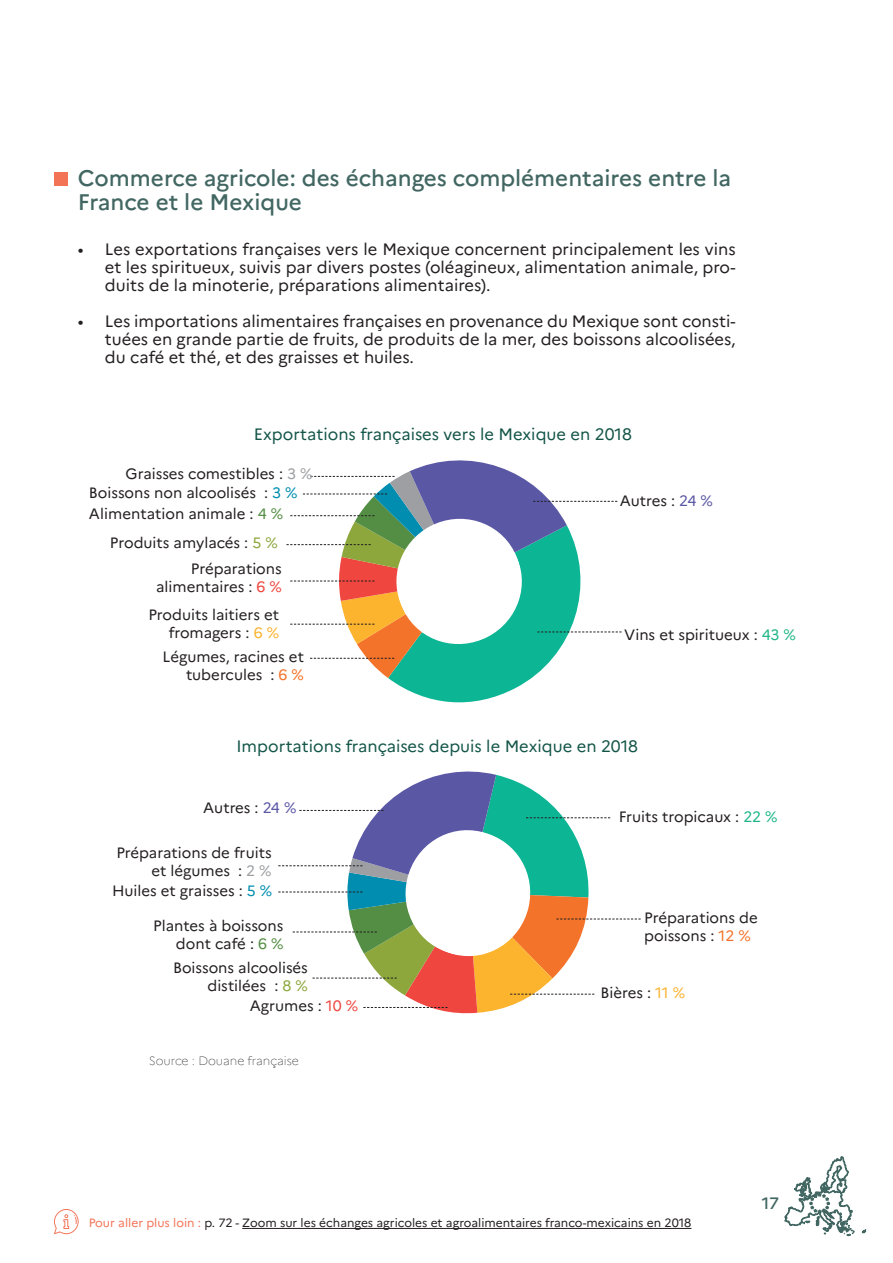
<style>
.page{position:relative;width:893px;height:1263px;background:#fff}
.page>*{position:absolute;margin:0;border:0;box-sizing:border-box;transform-origin:0 0}
.t1{font:500 22.5px/24px "Marianne";color:#426762}
.t2{font:16.5px/18px "Marianne";color:#231f20;text-align:justify}
.t3{font:16.5px "Marianne";color:#145549}
.t4{font:500 16.5px "Marianne";color:#426762}
.t5{font:15px/18px "Marianne";color:#231f20;text-align:right}
.t6{font:12px "Marianne";color:#231f20}
.t7{font:100 12px "Marianne";color:#231f20}
.s1{color:#9d9fa2}
.s2{color:#008db0}
.s3{color:#548e44}
.s4{color:#8da73c}
.s5{color:#ef4640}
.s6{color:#fcb32e}
.s7{color:#f3732a}
.s8{color:#5a57a5}
.s9{color:#20b687}
.s10{color:#f37356}
</style>
<div class="page">
<svg style="left:862px;top:1229px;width:4px;height:4px"></svg>
<svg style="left:784px;top:1156px;width:70px;height:80px"></svg>
<div style="left:54px;top:172px;width:14px;height:14px;background:#f37356"></div>
<hr style="left:242px;top:1228px;width:449px;height:1px;background:#231f20">
<svg style="left:278px;top:771px;width:363px;height:243px"></svg>
<svg style="left:286px;top:460px;width:336px;height:243px"></svg>
<svg style="left:54px;top:1209px;width:25px;height:25px"></svg>
<h1 class="t1" style="left:78px;top:166px;width:655px">Commerce agricole: des échanges complémentaires entre la<br>France et le Mexique</h1>
<p class="t2" style="left:105px;top:240px;width:632px;text-indent:-27px">• Les exportations françaises vers le Mexique concernent principalement les vins et les spiritueux, suivis par divers postes (oléagineux, alimentation animale, pro&shy;duits de la minoterie, préparations alimentaires).</p>
<p class="t2" style="left:105px;top:312px;width:632px;text-indent:-27px">• Les importations alimentaires françaises en provenance du Mexique sont consti&shy;tuées en grande partie de fruits, de produits de la mer, des boissons alcoolisées, du café et thé, et des graisses et huiles.</p>
<p class="t3" style="left:254px;top:424px;width:380px">Exportations françaises vers le Mexique en 2018</p>
<p class="t5" style="left:126px;top:465px;width:188px">Graisses comestibles : <span class="s1">3 %</span></p>
<p class="t5" style="left:89px;top:483px;width:210px">Boissons non alcoolisés : <span class="s2">3 %</span></p>
<p class="t5" style="left:89px;top:505px;width:196px">Alimentation animale : <span class="s3">4 %</span></p>
<p class="t5" style="left:110px;top:534px;width:169px">Produits amylacés : <span class="s4">5 %</span></p>
<p class="t5" style="left:156px;top:560px;width:127px">Préparations alimentaires : <span class="s5">6 %</span></p>
<p class="t5" style="left:148px;top:606px;width:132px">Produits laitiers et fromagers : <span class="s6">6 %</span></p>
<p class="t5" style="left:163px;top:647px;width:143px">Légumes, racines et tubercules : <span class="s7">6 %</span></p>
<p class="t5" style="left:620px;top:491px;width:95px">Autres : <span class="s8">24 %</span></p>
<p class="t5" style="left:624px;top:625px;width:173px">Vins et spiritueux : <span class="s9">43 %</span></p>
<p class="t3" style="left:236px;top:736px;width:403px">Importations françaises depuis le Mexique en 2018</p>
<p class="t5" style="left:203px;top:798px;width:95px">Autres : <span class="s8">24 %</span></p>
<p class="t5" style="left:116px;top:844px;width:157px">Préparations de fruits et légumes : <span class="s1">2 %</span></p>
<p class="t5" style="left:112px;top:881px;width:162px">Huiles et graisses : <span class="s2">5 %</span></p>
<p class="t5" style="left:153px;top:916px;width:132px">Plantes à boissons dont café : <span class="s3">6 %</span></p>
<p class="t5" style="left:173px;top:959px;width:136px">Boissons alcoolisés distilées : <span class="s4">8 %</span></p>
<p class="t5" style="left:250px;top:997px;width:110px">Agrumes : <span class="s5">10 %</span></p>
<p class="t7" style="left:149px;top:1053px;width:152px">Source : Douane française</p>
<p class="t5" style="left:619px;top:808px;width:160px">Fruits tropicaux : <span class="s9">22 %</span></p>
<p class="t5" style="left:644px;top:909px;width:115px;text-align:left">Préparations de poissons : <span class="s7">12 %</span></p>
<p class="t5" style="left:600px;top:984px;width:86px">Bières : <span class="s6">11 %</span></p>
<p class="t4" style="left:762px;top:1192px;width:19px">17</p>
<p class="t6" style="left:89px;top:1215px;width:604px"><span class="s10">Pour aller plus loin :</span> p. 72 - Zoom sur les échanges agricoles et agroalimentaires franco-mexicains en 2018</p>
</div>
